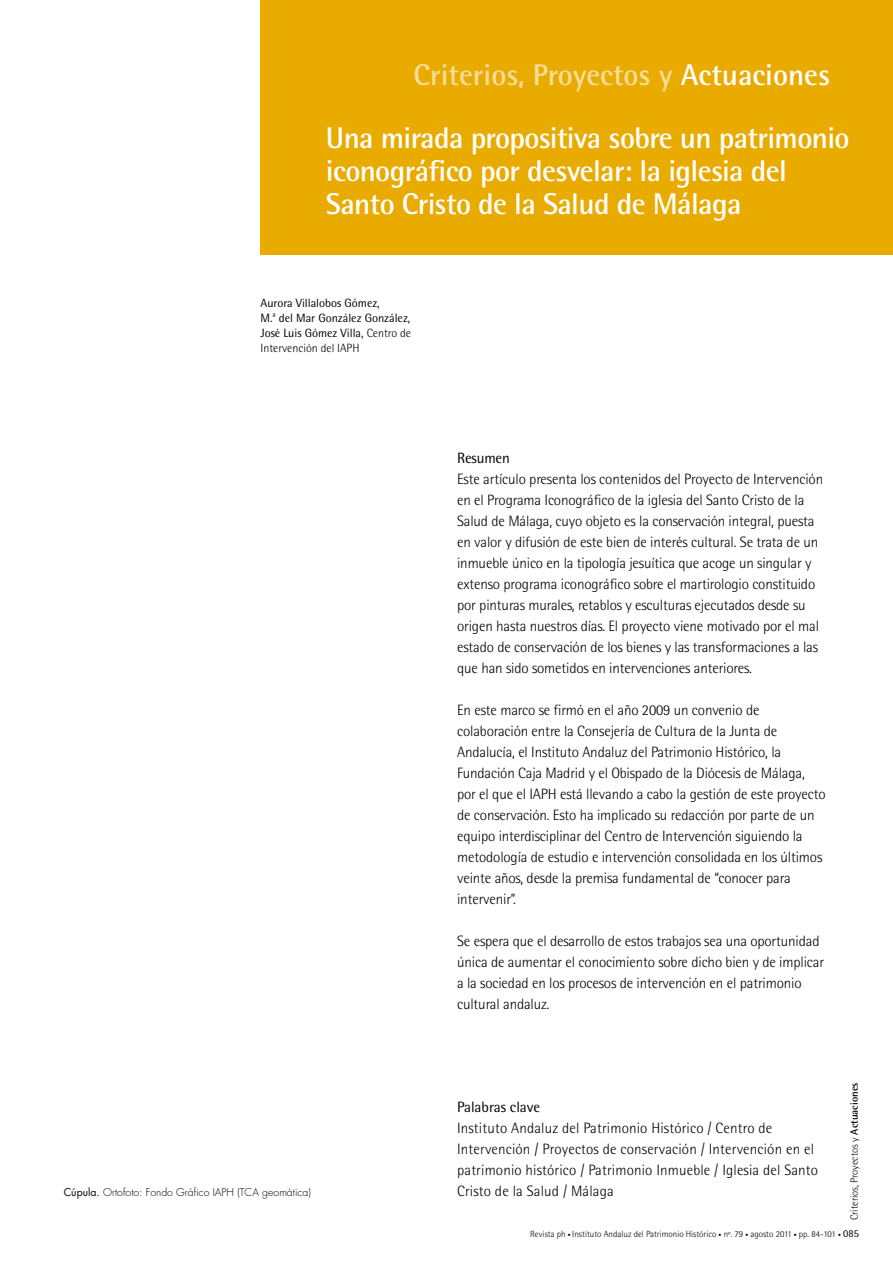
<style>
.page{position:relative;width:893px;height:1263px;background:#fff}
.page>*{position:absolute;margin:0;border:0;box-sizing:border-box;transform-origin:0 0}
.t1{font:700 30px/63px "Rotis Semi Sans";letter-spacing:-.02em;color:#fff}
.t2{font:300 15px/21px "Rotis Semi Sans";letter-spacing:-.01em;color:#000}
.t3{font:300 15px/21px "Rotis Semi Sans";letter-spacing:.01em;color:#000}
.t4{font:15px "Rotis Semi Sans";color:#000}
.t5{font:12px/15px "Rotis Semi Sans";color:#000}
.t6{font:300 10.5px "Futura";color:#000}
.t7{font:300 10.5px "Rotis Semi Sans";color:#000}
.t8{font:300 9px "Rotis Semi Sans";color:#000}
.s1{color:#f6dd99}
.s2{font-weight:300}
.s3{font-weight:400}
.s4{font-weight:700}
.s5{font-size:6px}
.s6{font-weight:400;font-size:10.5px}
</style>
<div class="page">
<div style="left:260px;top:0;width:633px;height:255px;background:#e9ab00"></div>
<h1 class="t1" style="left:326px;top:43px;width:525px;text-indent:88px"><span class="s1">Criterios, Proyectos y</span> Actuaciones<br>Una mirada propositiva sobre un patrimonio</h1>
<h1 class="t1" style="left:326px;top:154px;width:462px;line-height:33px">iconográfico por desvelar: la iglesia del<br>Santo Cristo de la Salud de Málaga</h1>
<p class="t5" style="left:260px;top:295px;width:152px">Aurora Villalobos Gómez,<br>M.ª del Mar González González,<br>José Luis Gómez Villa, <span class="s2">Centro de<br>Intervención del IAPH</span></p>
<p class="t6" style="left:64px;top:1185px;width:249px"><span class="s3">Cúpula.</span> Ortofoto: Fondo Gráfico IAPH (TCA geomática)</p>
<p class="t4" style="left:457px;top:449px;width:54px">Resumen</p>
<p class="t2" style="left:457px;top:469px;width:368px">Este artículo presenta los contenidos del Proyecto de Intervención en el Programa Iconográfico de la iglesia del Santo Cristo de la Salud de Málaga, cuyo objeto es la conservación integral, puesta en valor y difusión de este bien de interés cultural. Se trata de un inmueble único en la tipología jesuítica que acoge un singular y extenso programa iconográfico sobre el martirologio constituido por pinturas murales, retablos y esculturas ejecutados desde su origen hasta nuestros días. El proyecto viene motivado por el mal estado de conservación de los bienes y las transformaciones a las que han sido sometidos en intervenciones anteriores.</p>
<p class="t2" style="left:457px;top:700px;width:370px">En este marco se firmó en el año 2009 un convenio de colaboración entre la Consejería de Cultura de la Junta de Andalucía, el Instituto Andaluz del Patrimonio Histórico, la Fundación Caja Madrid y el Obispado de la Diócesis de Málaga, por el que el IAPH está llevando a cabo la gestión de este proyecto de conservación. Esto ha implicado su redacción por parte de un equipo interdisciplinar del Centro de Intervención siguiendo la metodología de estudio e intervención consolidada en los últimos veinte años, desde la premisa fundamental de “conocer para intervenir”.</p>
<p class="t2" style="left:457px;top:931px;width:368px">Se espera que el desarrollo de estos trabajos sea una oportunidad única de aumentar el conocimiento sobre dicho bien y de implicar a la sociedad en los procesos de intervención en el patrimonio cultural andaluz.</p>
<p class="t7" style="left:848px;top:1220px;width:140px;rotate:-90deg">Criterios, Proyectos y <span class="s4">Actuaciones</span></p>
<p class="t8" style="left:530px;top:1229px;width:330px">Revista ph <span class="s5">•</span> Instituto Andaluz del Patrimonio Histórico <span class="s5">•</span> nº. 79 <span class="s5">•</span> agosto 2011 <span class="s5">•</span> pp. 84-101 <span class="s5">•</span> <span class="s6">085</span></p>
<p class="t4" style="left:457px;top:1098px;width:85px">Palabras clave</p>
<p class="t3" style="left:457px;top:1117px;width:363px">Instituto Andaluz del Patrimonio Histórico / Centro de Intervención / Proyectos de conservación / Intervención en el patrimonio histórico / Patrimonio Inmueble / Iglesia del Santo Cristo de la Salud / Málaga</p>
</div>
